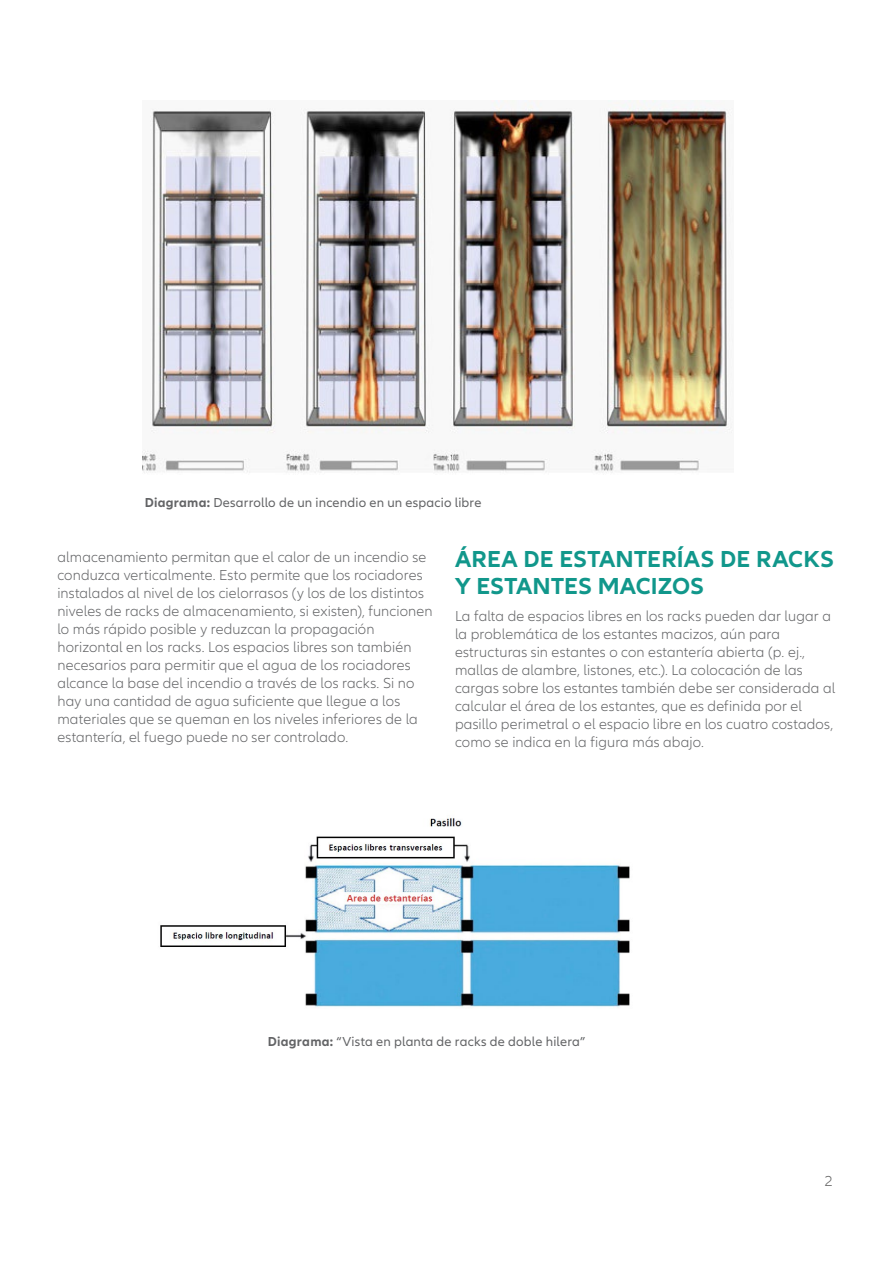
<style>
.page{position:relative;width:893px;height:1263px;background:#fff}
.page>*{position:absolute;margin:0;border:0;box-sizing:border-box;transform-origin:0 0}
.t1{font:700 24px/27px "Allianz Neo";letter-spacing:.005em;color:#11978b}
.t2{font:300 15px/18px "Allianz Neo";letter-spacing:.01em;color:#636466}
.t3{font:300 15px "Allianz Neo";color:#5f5f5f}
.t4{font:13.5px "Allianz Neo";letter-spacing:.015em;color:#636466}
.s1{font-weight:700}
</style>
<div class="page">
<img style="left:143px;top:101px;width:590px;height:372px">
<img style="left:160px;top:818px;width:470px;height:189px">
<p class="t4" style="left:145px;top:495px;width:338px"><span class="s1">Diagrama:</span> Desarrollo de un incendio en un espacio libre</p>
<p class="t2" style="left:57px;top:548px;width:377px">almacenamiento permitan que el calor de un incendio se conduzca verticalmente. Esto permite que los rociadores instalados al nivel de los cielorrasos (y los de los distintos niveles de racks de almacenamiento, si existen), funcionen lo más rápido posible y reduzcan la propagación horizontal en los racks. Los espacios libres son también necesarios para permitir que el agua de los rociadores alcance la base del incendio a través de los racks. Si no hay una cantidad de agua suficiente que llegue a los materiales que se queman en los niveles inferiores de la estantería, el fuego puede no ser controlado.</p>
<h1 class="t1" style="left:455px;top:546px;width:380px">ÁREA DE ESTANTERÍAS DE RACKS<br>Y ESTANTES MACIZOS</h1>
<p class="t2" style="left:455px;top:607px;width:382px">La falta de espacios libres en los racks pueden dar lugar a la problemática de los estantes macizos, aún para estructuras sin estantes o con estantería abierta (p. ej., mallas de alambre, listones, etc.). La colocación de las cargas sobre los estantes también debe ser considerada al calcular el área de los estantes, que es definida por el pasillo perimetral o el espacio libre en los cuatro costados, como se indica en la figura más abajo.</p>
<p class="t4" style="left:268px;top:1034px;width:319px"><span class="s1">Diagrama:</span> “Vista en planta de racks de doble hilera”</p>
<p class="t3" style="left:825px;top:1172px;width:10px">2</p>
</div>
